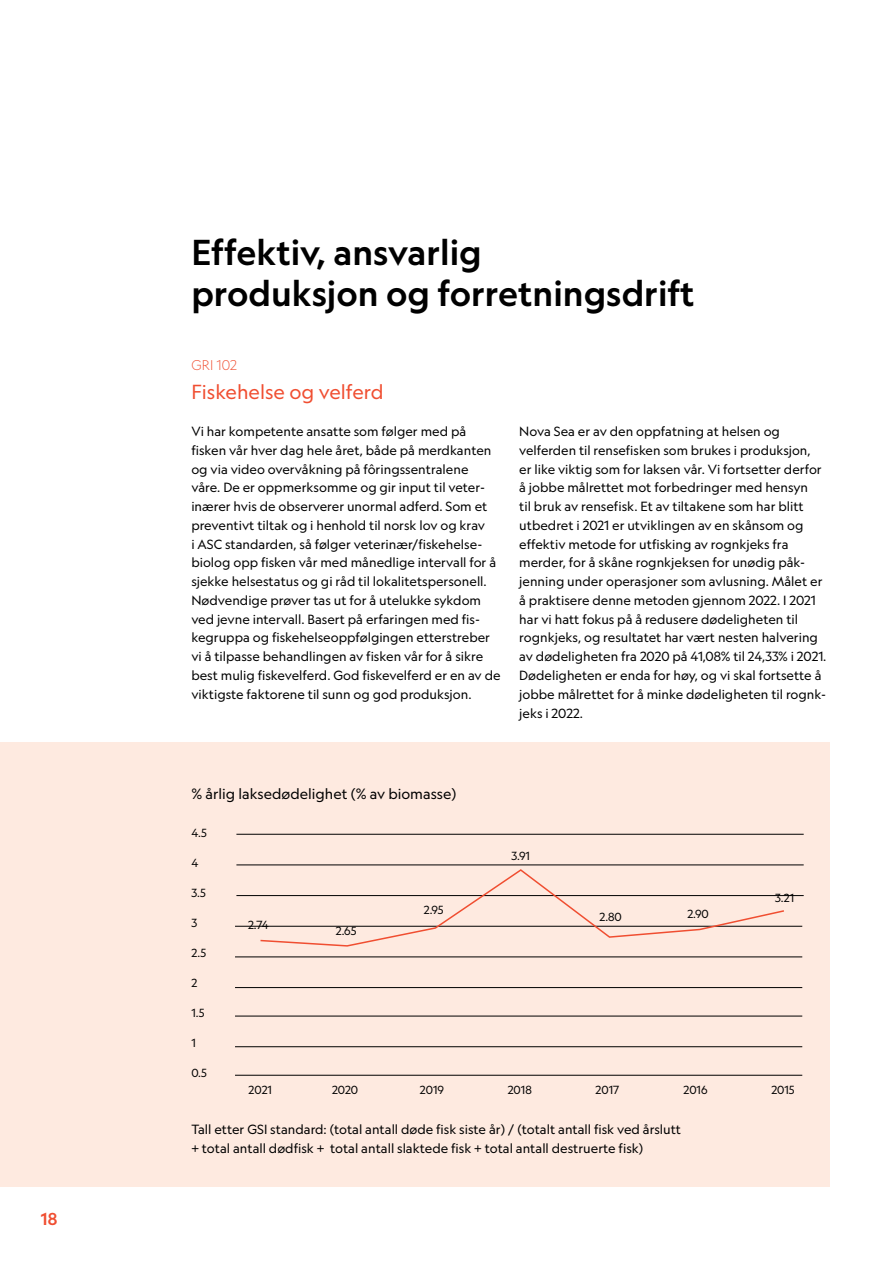
<style>
.page{position:relative;width:893px;height:1263px;background:#fff}
.page>*{position:absolute;margin:0;border:0;box-sizing:border-box;transform-origin:0 0}
.t1{font:500 34.5px/41.4px "Geograph";color:#000}
.t2{font:19.5px "Geograph";color:#f04e31}
.t3{font:500 16.5px "Geograph";color:#f04e31}
.t4{font:14.25px "Geograph";color:#000}
.t5{font:300 13.5px "Geograph";color:#f04e31}
.t6{font:12.75px/18.8px "Geograph";color:#000}
.t7{font:11.25px "Geograph";color:#000}
</style>
<div class="page">
<div style="left:0;top:742px;width:829px;height:444px;background:#feeae0"></div>
<hr style="left:235px;top:1016px;width:567px;height:1px;background:#000">
<hr style="left:235px;top:1075px;width:567px;height:1px;background:#000">
<hr style="left:235px;top:987px;width:567px;height:1px;background:#000">
<hr style="left:235px;top:1046px;width:567px;height:1px;background:#000">
<hr style="left:235px;top:957px;width:567px;height:1px;background:#000">
<hr style="left:236px;top:895px;width:568px;height:1px;background:#000">
<hr style="left:235px;top:926px;width:567px;height:1px;background:#000">
<hr style="left:236px;top:865px;width:568px;height:1px;background:#000">
<hr style="left:236px;top:834px;width:568px;height:1px;background:#000">
<svg style="left:259px;top:869px;width:527px;height:78px"></svg>
<p class="t3" style="left:41px;top:1208px;width:18px">18</p>
<h1 class="t1" style="left:191px;top:231px;width:505px">Effektiv, ansvarlig<br>produksjon og forretningsdrift</h1>
<p class="t5" style="left:191px;top:357px;width:47px">GRI 102</p>
<h2 class="t2" style="left:191px;top:379px;width:194px">Fiskehelse og velferd</h2>
<p class="t6" style="left:191px;top:422px;width:311px">Vi har kompetente ansatte som følger med på fisken vår hver dag hele året, både på merdkanten og via video overvåkning på fôringssentralene våre. De er oppmerksomme og gir input til veter&shy;inærer hvis de observerer unormal adferd. Som et preventivt tiltak og i henhold til norsk lov og krav<br>i ASC standarden, så følger veterinær/fiskehelse&shy;biolog opp fisken vår med månedlige intervall for å sjekke helsestatus og gi råd til lokalitetspersonell.<br>Nødvendige prøver tas ut for å utelukke sykdom ved jevne intervall. Basert på erfaringen med fis&shy;kegruppa og fiskehelseoppfølgingen etterstreber vi å tilpasse behandlingen av fisken vår for å sikre best mulig fiskevelferd. God fiskevelferd er en av de viktigste faktorene til sunn og god produksjon.</p>
<p class="t6" style="left:519px;top:422px;width:309px">Nova Sea er av den oppfatning at helsen og velferden til rensefisken som brukes i produksjon,<br>er like viktig som for laksen vår. Vi fortsetter derfor å jobbe målrettet mot forbedringer med hensyn<br>til bruk av rensefisk. Et av tiltakene som har blitt utbedret i 2021 er utviklingen av en skånsom og effektiv metode for utfisking av rognkjeks fra merder, for å skåne rognkjeksen for unødig påk&shy;jenning under operasjoner som avlusning. Målet er å praktisere denne metoden gjennom 2022. I 2021 har vi hatt fokus på å redusere dødeligheten til rognkjeks, og resultatet har vært nesten halvering av dødeligheten fra 2020 på 41,08% til 24,33% i 2021.<br>Dødeligheten er enda for høy, og vi skal fortsette å jobbe målrettet for å minke dødeligheten til rognk&shy;jeks i 2022.</p>
<p class="t4" style="left:192px;top:785px;width:266px">% årlig laksedødelighet (% av biomasse)</p>
<p class="t7" style="left:192px;top:826px;width:17px">4.5</p>
<p class="t7" style="left:192px;top:856px;width:8px">4</p>
<p class="t7" style="left:192px;top:886px;width:16px">3.5</p>
<p class="t7" style="left:192px;top:916px;width:7px">3</p>
<p class="t7" style="left:192px;top:946px;width:16px">2.5</p>
<p class="t7" style="left:192px;top:976px;width:7px">2</p>
<p class="t7" style="left:192px;top:1006px;width:14px">1.5</p>
<p class="t7" style="left:192px;top:1036px;width:6px">1</p>
<p class="t7" style="left:192px;top:1066px;width:17px">0.5</p>
<p class="t7" style="left:248px;top:918px;width:22px">2.74</p>
<p class="t7" style="left:336px;top:924px;width:22px">2.65</p>
<p class="t7" style="left:424px;top:903px;width:21px">2.95</p>
<p class="t7" style="left:512px;top:849px;width:20px">3.91</p>
<p class="t7" style="left:599px;top:910px;width:24px">2.80</p>
<p class="t7" style="left:687px;top:907px;width:23px">2.90</p>
<p class="t7" style="left:775px;top:891px;width:21px">3.21</p>
<p class="t7" style="left:249px;top:1083px;width:25px">2021</p>
<p class="t7" style="left:332px;top:1083px;width:28px">2020</p>
<p class="t7" style="left:420px;top:1083px;width:26px">2019</p>
<p class="t7" style="left:508px;top:1083px;width:26px">2018</p>
<p class="t7" style="left:596px;top:1083px;width:25px">2017</p>
<p class="t7" style="left:683px;top:1083px;width:26px">2016</p>
<p class="t7" style="left:771px;top:1083px;width:25px">2015</p>
<p class="t6" style="left:191px;top:1120px;width:491px">Tall etter GSI standard: (total antall døde fisk siste år) / (totalt antall fisk ved årslutt + total antall dødfisk + total antall slaktede fisk + total antall destruerte fisk)</p>
</div>
